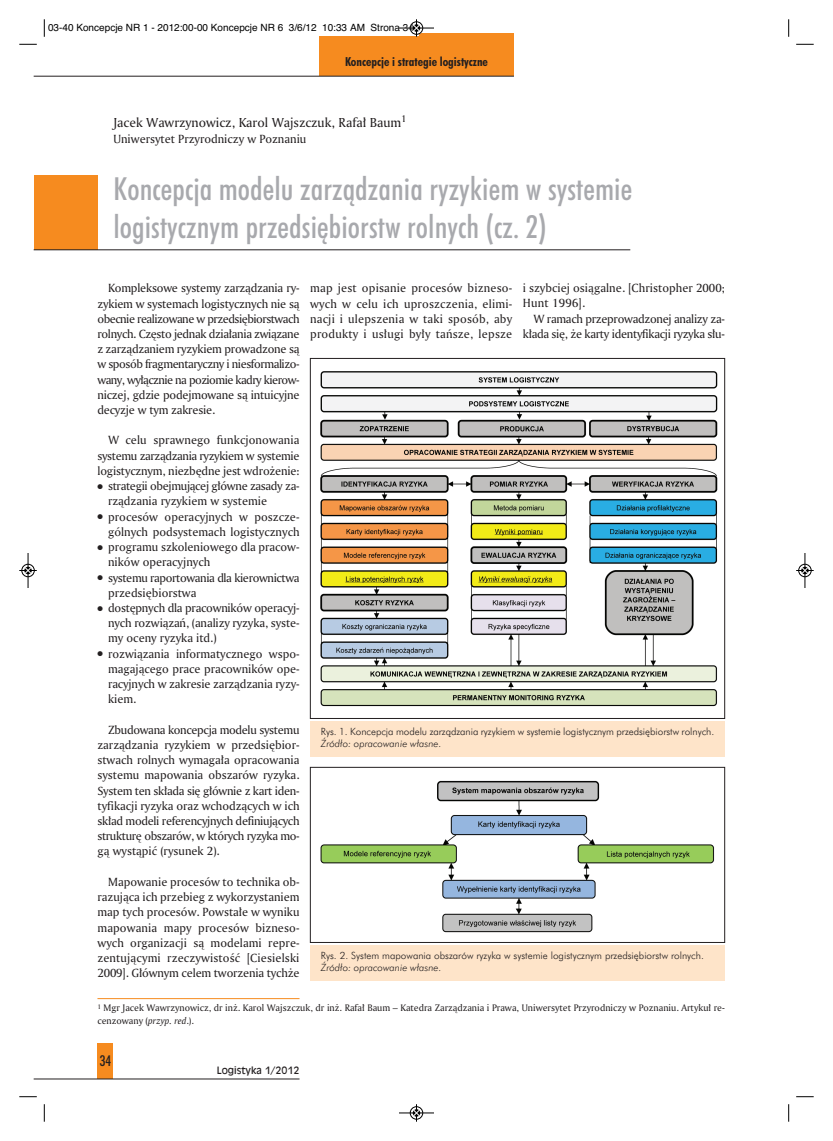
<style>
.page{position:relative;width:833px;height:1141px;background:#fff}
.page>*{position:absolute;margin:0;border:0;box-sizing:border-box;transform-origin:0 0}
.t1{font:31.88px/38.2px "Futura Md Cn EU";letter-spacing:.005em;color:#a8a9ad}
.t2{font:15px "Futura Md Cn EU";color:#231f20}
.t3{font:13.75px "Amerigo EU";color:#231f20}
.t4{font:12.5px/15.2px "Amerigo EU";letter-spacing:-.01em;color:#231f20;text-align:justify}
.t5{font:12.5px/15.2px "Amerigo EU";letter-spacing:-.03em;color:#231f20}
.t6{font:12.5px "Futura Bd Cn EU";color:#231f20}
.t7{font:10px "Futura Lt EU";letter-spacing:-.005em;color:#231f20}
.t8{font:10px/12.8px "Amerigo EU";color:#231f20}
.t9{font:10px "Helvetica";color:#000}
.t10{font:italic 10px "Futura Lt EU";color:#231f20}
.t11{font:10px "Incised 901 EU";color:#231f20}
.s1{font-style:italic}
</style>
<div class="page">
<div style="left:97px;top:1044px;width:16px;height:35px;background:#f68b1f"></div>
<div style="left:319px;top:34px;width:195px;height:42px;background:#f68b1f"></div>
<hr style="left:34px;top:76px;width:480px;height:1px;background:#231f20">
<hr style="left:34px;top:1079px;width:265px;height:1px;background:#231f20">
<div style="left:34px;top:175px;width:63px;height:75px;background:#f68b1f"></div>
<hr style="left:34px;top:249px;width:596px;height:1px;background:#231f20">
<hr style="left:97px;top:998px;width:202px;height:1px;background:#f68b1f">
<div style="left:310px;top:721px;width:415px;height:35px;background:#fee4c9"></div>
<img style="left:320px;top:371px;width:398px;height:336px">
<div style="left:310px;top:358px;width:415px;height:361px;border:1px solid #231f20"></div>
<div style="left:310px;top:945px;width:415px;height:35px;background:#fee4c9"></div>
<img style="left:320px;top:780px;width:395px;height:153px">
<div style="left:310px;top:767px;width:415px;height:176px;border:1px solid #231f20"></div>
<div style="left:43px;top:18px;width:376px;height:18px;background:#fff"></div>
<svg style="left:44px;top:19px;width:1px;height:18px"></svg>
<svg style="left:19px;top:44px;width:18px;height:1px"></svg>
<svg style="left:788px;top:19px;width:1px;height:18px"></svg>
<svg style="left:796px;top:44px;width:17px;height:1px"></svg>
<svg style="left:44px;top:1104px;width:1px;height:18px"></svg>
<svg style="left:19px;top:1096px;width:18px;height:1px"></svg>
<svg style="left:788px;top:1104px;width:1px;height:18px"></svg>
<svg style="left:796px;top:1096px;width:17px;height:1px"></svg>
<div style="left:410px;top:21px;width:13px;height:14px;border:1px solid #fff;border-radius:50%"></div>
<hr style="left:399px;top:28px;width:35px;height:1px;background:#000">
<div style="left:410px;top:22px;width:13px;height:12px;border:1px solid #000;border-radius:50%"></div>
<svg style="left:413px;top:19px;width:7px;height:18px"></svg>
<div style="left:410px;top:1106px;width:13px;height:14px;border:1px solid #fff;border-radius:50%"></div>
<hr style="left:399px;top:1113px;width:35px;height:1px;background:#000">
<div style="left:410px;top:1106px;width:13px;height:13px;border:1px solid #000;border-radius:50%"></div>
<svg style="left:413px;top:1104px;width:7px;height:18px"></svg>
<div style="left:21px;top:564px;width:14px;height:13px;border:1px solid #fff;border-radius:50%"></div>
<hr style="left:28px;top:553px;width:1px;height:35px;background:#000">
<div style="left:22px;top:564px;width:12px;height:13px;border:1px solid #000;border-radius:50%"></div>
<svg style="left:19px;top:567px;width:18px;height:7px"></svg>
<hr style="left:804px;top:553px;width:1px;height:35px;background:#000">
<div style="left:798px;top:564px;width:13px;height:13px;border:1px solid #000;border-radius:50%"></div>
<svg style="left:796px;top:567px;width:17px;height:7px"></svg>
<p class="t9" style="left:48px;top:23px;width:367px">03-40 Koncepcje NR 1 - 2012:00-00 Koncepcje NR 6 3/6/12 10:33 AM Strona 34</p>
<p class="t6" style="left:345px;top:57px;width:144px">Koncepcje i strategie logistyczne</p>
<p class="t3" style="left:113px;top:117px;width:295px">Ja cek Waw rzy no wicz, Ka rol Wajsz czuk, Ra fał Bau m<sup>1</sup></p>
<p class="t4" style="left:113px;top:132px;width:194px">Uni wer sy tet Przy rod ni czy w Po zna niu</p>
<h1 class="t1" style="left:113px;top:171px;width:520px">Kon cep cja mo de lu za rzą dza nia ry zy kiem w sys te mie lo gi stycz nym przed się biorstw rol nych (cz. 2)</h1>
<p class="t4" style="left:97px;top:282px;width:204px;text-indent:11px">Kom plek so we sys te my za rzą dza nia ry - zy kiem w sys te mach lo gi stycz nych nie są obec nie re ali zo wa ne w przed się bior stwach rol nych. Czę sto jed nak dzia ła nia zwią za ne z za rzą dza niem ry zy kiem pro wa dzo ne są w spo sób frag men ta rycz ny i nie sfor ma li zo - wa ny, wy łącz nie na po zio mie ka dry kie row - ni czej, gdzie po dej mo wa ne są in tu icyj ne de cy zje w tym za kre sie.</p>
<p class="t4" style="left:97px;top:434px;width:203px;text-indent:11px">W ce lu spraw ne go funk cjo no wa nia sys te mu za rzą dza nia ry zy kiem w sys te mie lo gi stycz nym, nie zbęd ne jest wdro że nie:</p>
<p class="t4" style="left:108px;top:479px;width:193px;text-indent:-11px">● stra te gii obej mu ją cej głów ne za sa dy za - rzą dza nia ry zy kiem w sys te mie</p>
<p class="t4" style="left:97px;top:510px;width:204px;text-align:right">● pro ce sów ope ra cyj nych w po szcze - gól nych pod sys te mach lo gi stycz nych</p>
<p class="t4" style="left:108px;top:540px;width:193px;text-indent:-11px">● pro gra mu szko le nio we go dla pra cow - ni ków ope ra cyj nych</p>
<p class="t5" style="left:108px;top:571px;width:193px;text-indent:-11px">● sys te mu ra por to wa nia dla kie row nic twa przed się bior stwa</p>
<p class="t4" style="left:108px;top:601px;width:193px;text-indent:-11px">● do stęp nych dla pra cow ni ków ope ra cyj - nych roz wią zań, (ana li zy ry zy ka, sys te - my oce ny ry zy ka itd.)</p>
<p class="t4" style="left:108px;top:647px;width:193px;text-indent:-11px">● roz wią za nia in for ma tycz ne go wspo - ma ga ją ce go pra ce pra cow ni ków ope - ra cyj nych w za kre sie za rzą dza nia ry zy - kiem.</p>
<p class="t4" style="left:97px;top:723px;width:204px;text-indent:11px">Zbu do wa na kon cep cja mo de lu sys te mu za rzą dza nia ry zy kiem w przed się bior - stwach rol nych wy ma ga ła opra co wa nia sys te mu ma po wa nia ob sza rów ry zy ka.<br>Sys tem ten skła da się głów nie z kart iden - ty fi ka cji ry zy ka oraz wcho dzą cych w ich skład mo de li re fe ren cyj nych de fi niu ją cych struk tu rę ob sza rów, w któ rych ry zy ka mo - gą wy stą pić (ry su nek 2).</p>
<p class="t4" style="left:97px;top:875px;width:203px;text-indent:11px">Ma po wa nie pro ce sów to tech ni ka ob - ra zu ją ca ich prze bieg z wy ko rzy sta niem map tych pro ce sów. Po wsta łe w wy ni ku ma po wa nia ma py pro ce sów biz ne so - wych or ga ni za cji są mo de la mi re pre - zen tu ją cy mi rze czy wi stość [Cie siel ski 2009]. Głów nym ce lem two rze nia tych że</p>
<p class="t4" style="left:310px;top:282px;width:203px">map jest opi sa nie pro ce sów biz ne so - wych w ce lu ich uprosz cze nia, eli mi - na cji i ulep sze nia w ta ki spo sób, aby pro duk ty i usłu gi by ły tań sze, lep sze</p>
<p class="t4" style="left:523px;top:281px;width:203px">i szyb ciej osią gal ne. [Chri sto pher 2000;<br>Hunt 1996].</p>
<p class="t4" style="left:523px;top:312px;width:203px;text-align:right">W ra mach prze pro wa dzo nej ana li zy za - kła da się, że kar ty iden ty fi ka cji ry zy ka słu -</p>
<p class="t7" style="left:321px;top:727px;width:395px">Rys. 1. Kon cep cja mo de lu za rzą dza nia ry zy kiem w sys te mie lo gi stycz nym przed się biorstw rol nych.</p>
<p class="t10" style="left:321px;top:739px;width:122px">Źró dło: opra co wa nie wła sne.</p>
<p class="t7" style="left:321px;top:952px;width:385px">Rys. 2. Sys tem ma po wa nia ob sza rów ry zy ka w sys te mie lo gi stycz nym przed się biorstw rol nych.</p>
<p class="t10" style="left:321px;top:964px;width:122px">Źró dło: opra co wa nie wła sne.</p>
<p class="t8" style="left:97px;top:1002px;width:629px"><sup>1</sup> Mgr Ja cek Waw rzy no wicz, dr inż. Ka rol Wajsz czuk, dr inż. Ra fał Baum – Ka te dra Za rzą dza nia i Pra wa, Uni wer sy tet Przy rod ni czy w Po zna niu. Ar ty kuł re - cen zo wa ny (<span class="s1">przyp. red</span>.).</p>
<p class="t2" style="left:100px;top:1054px;width:13px">34</p>
<p class="t11" style="left:217px;top:1064px;width:84px">Logistyka 1/2012</p>
</div>
